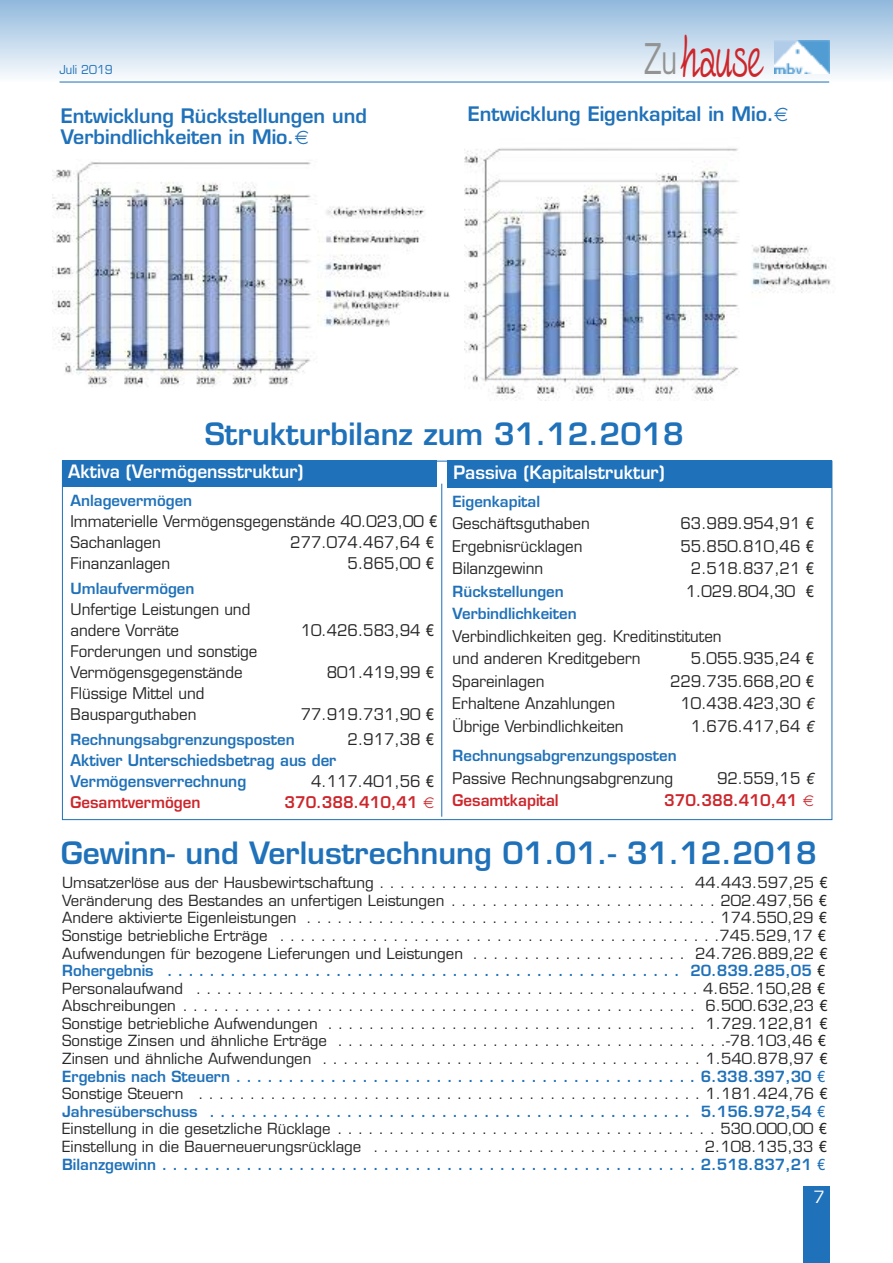
<style>
.page{position:relative;width:893px;height:1263px;background:#fff}
.page>*{position:absolute;margin:0;border:0;box-sizing:border-box;transform-origin:0 0}
.t1{font:66.3px "Fineliner Script";color:#cc262b;scale:.7 1}
.t2{font:600 30px "Eurostile";color:#1f71b9}
.t3{font:600 19.5px "Eurostile";color:#1f71b9}
.t4{font:600 18px "Eurostile";color:#fff;scale:.96 1}
.t5{font:16.5px "Eurostile";color:#fff}
.t6{font:15.75px/21px "Eurostile";color:#272627;scale:.96 1}
.t7{font:600 15.75px "Eurostile";color:#cc262b;scale:.96 1}
.t8{font:600 15.75px/21px "Eurostile";color:#1f71b9;scale:.96 1}
.t9{font:15px/17.5px "Eurostile";color:#272627}
.t10{font:600 15px "Eurostile";color:#1f71b9}
.t11{font:12px "Eurostile";color:#1f71b9;scale:.95 1}
.s1{font-family:"Eurostile";font-size:41.25px;color:#939393}
.s2{font-family:"Bell Gothic Std";font-weight:700}
.s3{font-family:"Avenir";font-weight:500;font-style:italic}
.s4{font-weight:600;color:#1f71b9}
.s5{font-family:"Bell Gothic Std";font-weight:700;color:#1f71b9}
</style>
<div class="page">
<div style="left:0;top:0;width:893px;height:82px;background:linear-gradient(to bottom,#90b8dc,#fafcfd)"></div>
<img style="left:774px;top:41px;width:55px;height:32px">
<div style="left:803px;top:1186px;width:26px;height:77px;background:#1f71b9"></div>
<hr style="left:60px;top:82px;width:769px;height:1px;background:#1f71b9">
<div style="left:62px;top:460px;width:375px;height:26px;background:#1f71b9"></div>
<hr style="left:441px;top:484px;width:1px;height:333px;background:#1f71b9">
<div style="left:447px;top:460px;width:384px;height:27px;background:#1f71b9"></div>
<img style="left:52px;top:162px;width:398px;height:225px">
<img style="left:464px;top:148px;width:367px;height:253px">
<p class="t11" style="left:60px;top:65px;width:58px">Juli 2019</p>
<h1 class="t1" style="left:644px;top:22px;width:170px"><span class="s1">Zu</span>hause</h1>
<h3 class="t3" style="left:61px;top:109px;width:308px">Entwicklung Rückstellungen und</h3>
<h3 class="t3" style="left:468px;top:106px;width:308px">Entwicklung Eigenkapital in Mio.</h3>
<h3 class="t3" style="left:61px;top:130px;width:235px">Verbindlichkeiten in Mio.</h3>
<h2 class="t2" style="left:205px;top:422px;width:481px">Strukturbilanz zum 31.12.2018</h2>
<p class="t4" style="left:68px;top:464px;width:247px">Aktiva (Vermögensstruktur)</p>
<p class="t4" style="left:453px;top:465px;width:222px">Passiva (Kapitalstruktur)</p>
<p class="t10" style="left:453px;top:496px;width:89px">Eigenkapital</p>
<p class="t6" style="left:453px;top:515px;width:144px">Geschäftsguthaben</p>
<p class="t6" style="left:680px;top:515px;width:141px">63.989.954,91 <span class="s2">€</span></p>
<p class="t6" style="left:453px;top:537px;width:137px">Ergebnisrücklagen</p>
<p class="t6" style="left:680px;top:537px;width:141px">55.850.810,46 <span class="s2">€</span></p>
<p class="t6" style="left:453px;top:560px;width:96px">Bilanzgewinn</p>
<p class="t6" style="left:691px;top:560px;width:130px">2.518.837,21 <span class="s2">€</span></p>
<p class="t10" style="left:453px;top:586px;width:113px">Rückstellungen</p>
<p class="t6" style="left:686px;top:582px;width:135px">1.029.804,30 <span class="s2">€</span></p>
<p class="t10" style="left:453px;top:608px;width:126px">Verbindlichkeiten</p>
<p class="t6" style="left:453px;top:626px;width:282px;line-height:22.5px">Verbindlichkeiten geg. Kreditinstituten und anderen Kreditgebern</p>
<p class="t10" style="left:71px;top:495px;width:123px">Anlagevermögen</p>
<p class="t6" style="left:71px;top:512px;width:384px">Immaterielle Vermögensgegenstände 40.023,00 <span class="s2">€<br></span>Sachanlagen</p>
<p class="t6" style="left:290px;top:533px;width:152px">277.074.467,64 <span class="s2">€</span></p>
<p class="t6" style="left:71px;top:554px;width:105px">Finanzanlagen</p>
<p class="t6" style="left:348px;top:554px;width:92px">5.865,00 <span class="s2">€</span></p>
<p class="t10" style="left:71px;top:583px;width:125px">Umlaufvermögen</p>
<p class="t6" style="left:71px;top:600px;width:189px">Unfertige Leistungen und andere Vorräte</p>
<p class="t6" style="left:301px;top:621px;width:141px">10.426.583,94 <span class="s2">€</span></p>
<p class="t6" style="left:71px;top:642px;width:196px">Forderungen und sonstige<br>Vermögensgegenstände</p>
<p class="t6" style="left:691px;top:650px;width:130px">5.055.935,24 <span class="s2">€</span></p>
<p class="t6" style="left:327px;top:663px;width:113px">801.419,99 <span class="s2">€</span></p>
<p class="t6" style="left:453px;top:672px;width:97px">Spareinlagen</p>
<p class="t6" style="left:670px;top:672px;width:152px">229.735.668,20 <span class="s2">€</span></p>
<p class="t6" style="left:453px;top:695px;width:171px">Erhaltene Anzahlungen</p>
<p class="t6" style="left:680px;top:695px;width:141px">10.438.423,30 <span class="s3">€</span></p>
<p class="t6" style="left:453px;top:717px;width:180px">Übrige Verbindlichkeiten</p>
<p class="t6" style="left:691px;top:717px;width:130px">1.676.417,64 <span class="s3">€</span></p>
<p class="t10" style="left:453px;top:750px;width:226px">Rechnungsabgrenzungsposten</p>
<p class="t6" style="left:453px;top:769px;width:231px">Passive Rechnungsabgrenzung</p>
<p class="t6" style="left:717px;top:769px;width:103px">92.559,15 <span class="s3">€</span></p>
<p class="t7" style="left:453px;top:795px;width:112px">Gesamtkapital</p>
<p class="t7" style="left:664px;top:795px;width:140px">370.388.410,41</p>
<h2 class="t2" style="left:61px;top:841px;width:757px">Gewinn- und Verlustrechnung 01.01.- 31.12.2018</h2>
<p class="t9" style="left:62px;top:875px;width:767px">Umsatzerlöse aus der Hausbewirtschaftung . . . . . . . . . . . . . . . . . . . . . . . . . . . . . . 44.443.597,25 <span class="s2">€ </span>Veränderung des Bestandes an unfertigen Leistungen . . . . . . . . . . . . . . . . . . . . . . . . . . 202.497,56 <span class="s2">€ </span>AndereaktivierteEigenleistungen ........................................174.550,29<span class="s2">€ </span>SonstigebetrieblicheErträge ...........................................745.529,17<span class="s2">€ </span>Aufwendungen für bezogene Lieferungen und Leistungen . . . . . . . . . . . . . . . . . . . . . 24.726.889,22 <span class="s2">€ </span><span class="s4">Rohergebnis ................................................. 20.839.285,05</span><span class="s2">€ </span>Personalaufwand .................................................4.652.150,28<span class="s2">€ </span>Abschreibungen .................................................. 6.500.632,23<span class="s2">€ </span>Sonstige betriebliche Aufwendungen . . . . . . . . . . . . . . . . . . . . . . . . . . . . . . . . . . . . 1.729.122,81 <span class="s2">€ </span>SonstigeZinsenundähnlicheErträge ......................................-78.103,46<span class="s2">€ </span>ZinsenundähnlicheAufwendungen .....................................1.540.878,97<span class="s2">€ </span><span class="s4">ErgebnisnachSteuern............................................6.338.397,30</span><span class="s5">€ </span>SonstigeSteuern .................................................1.181.424,76<span class="s2">€ </span><span class="s4">Jahresüberschuss .............................................. 5.156.972,54</span><span class="s5">€ </span>EinstellungindiegesetzlicheRücklage.....................................530.000,00<span class="s2">€ </span>Einstellung in die Bauerneuerungsrücklage . . . . . . . . . . . . . . . . . . . . . . . . . . . . . . . . 2.108.135,33 <span class="s2">€ </span><span class="s4">Bilanzgewinn...................................................2.518.837,21</span><span class="s5">€</span></p>
<p class="t6" style="left:71px;top:684px;width:141px">Flüssige Mittel und<br>Bausparguthaben</p>
<p class="t6" style="left:301px;top:705px;width:141px">77.919.731,90 <span class="s2">€</span></p>
<p class="t10" style="left:71px;top:734px;width:226px">Rechnungsabgrenzungsposten</p>
<p class="t6" style="left:348px;top:731px;width:92px">2.917,38 <span class="s2">€</span></p>
<p class="t8" style="left:71px;top:752px;width:278px">Aktiver Unterschiedsbetrag aus der<br>Vermögensverrechnung</p>
<p class="t6" style="left:311px;top:773px;width:130px">4.117.401,56 <span class="s2">€</span></p>
<p class="t7" style="left:71px;top:796px;width:137px">Gesamtvermögen</p>
<p class="t7" style="left:284px;top:796px;width:140px">370.388.410,41</p>
<p class="t5" style="left:813px;top:1190px;width:13px">7</p>
</div>
